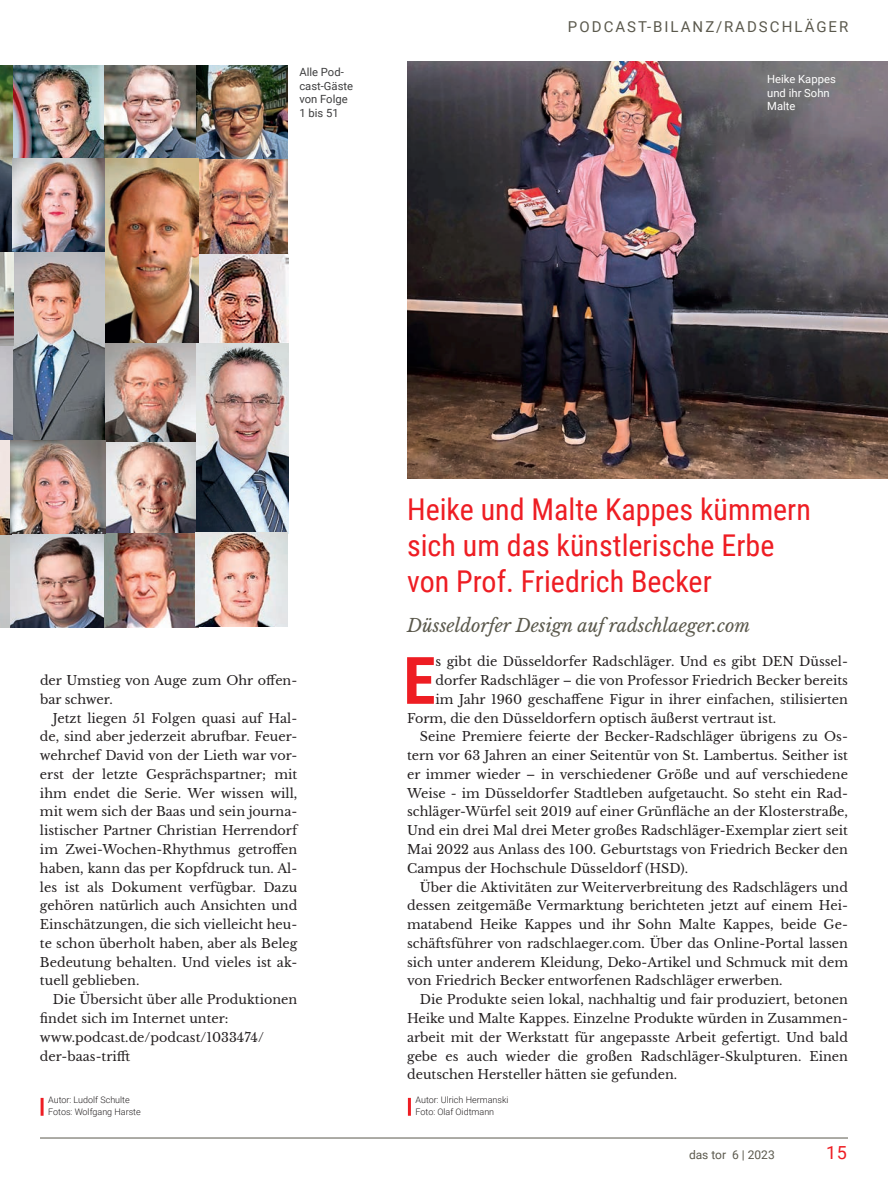
<style>
.page{position:relative;width:888px;height:1186px;background:#fff}
.page>*{position:absolute;margin:0;border:0;box-sizing:border-box;transform-origin:0 0}
.Fließtext_Initial{font:700 65.55px "Roboto Condensed";color:#ee1d23}
.Head_light{font:30px/36px "Roboto Condensed";color:#ee1d23}
.Vorspann{font:italic 18px "Libre Baskerville";color:#5b594d}
.t1{font:18px "Roboto";color:#ee1d23}
.t2{font:15px "Roboto";letter-spacing:.135em;color:#5b594d}
.Fließtext{font:12.75px/18.8px "Libre Baskerville";color:#231f20;text-align:justify}
.Fließtext_Initial-2{font:12.75px "Libre Baskerville";color:#231f20}
.t3{font:12px "Roboto";color:#5b594d}
.BU{font:11.25px/13.5px "Roboto";color:#3e3e3f}
.BU-2{font:11.25px/13.5px "Roboto";color:#fff}
.Autor{font:300 9px "Roboto";color:#231f20}
</style>
<div class="page">
<hr style="left:40px;top:1137px;width:808px;height:1px;background:#5b594d">
<hr style="left:41px;top:1097px;width:3px;height:18px;background:#ee1d23">
<hr style="left:408px;top:1097px;width:3px;height:18px;background:#ee1d23">
<img style="left:13px;top:65px;width:183px;height:93px">
<img style="left:196px;top:66px;width:92px;height:93px">
<img style="left:198px;top:252px;width:91px;height:374px">
<img style="left:0;top:534px;width:104px;height:94px">
<img style="left:98px;top:440px;width:101px;height:187px">
<img style="left:0;top:65px;width:13px;height:469px">
<img style="left:13px;top:158px;width:92px;height:94px">
<img style="left:198px;top:159px;width:90px;height:94px">
<img style="left:105px;top:159px;width:93px;height:282px">
<img style="left:11px;top:253px;width:94px;height:281px">
<img style="left:407px;top:61px;width:481px;height:417px">
<p class="BU" style="left:299px;top:65px;width:55px">Alle Pod&shy;cast-Gäste von Folge</p>
<p class="BU" style="left:299px;top:106px;width:41px">1 bis 51</p>
<p class="t2" style="left:568px;top:17px;width:282px">PODCAST-BILANZ/RADSCHLÄGER</p>
<p class="BU-2" style="left:767px;top:72px;width:70px">Heike Kappes und ihr Sohn<br>Malte</p>
<p class="Fließtext" style="left:40px;top:671px;width:259px">der Umstieg von Auge zum Ohr offen&shy;bar schwer.</p>
<p class="Fließtext" style="left:40px;top:708px;width:259px;text-indent:13px">Jetzt liegen 51 Folgen quasi auf Hal&shy;de, sind aber jederzeit abrufbar. Feuer&shy;wehrchef David von der Lieth war vor&shy;erst der letzte Gesprächspartner; mit ihm endet die Serie. Wer wissen will, mit wem sich der Baas und sein journa&shy;listischer Partner Christian Herrendorf im Zwei-Wochen-Rhythmus getroffen haben, kann das per Kopfdruck tun. Al&shy;les ist als Dokument verfügbar. Dazu gehören natürlich auch Ansichten und Einschätzungen, die sich vielleicht heu&shy;te schon überholt haben, aber als Beleg Bedeutung behalten. Und vieles ist ak&shy;tuell geblieben.</p>
<p class="Fließtext" style="left:40px;top:990px;width:259px;text-indent:13px">Die Übersicht über alle Produktionen findet sich im Internet unter:</p>
<p class="Fließtext" style="left:40px;top:1027px;width:225px">www.podcast.de/podcast/1033474/ der-baas-trifft</p>
<p class="Autor" style="left:48px;top:1094px;width:83px">Autor: Ludolf Schulte</p>
<p class="Autor" style="left:48px;top:1106px;width:94px">Fotos: Wolfgang Harste</p>
<p class="Head_light" style="left:407px;top:490px;width:405px">Heike und Malte Kappes kümmern sich um das künstlerische Erbe von Prof. Friedrich Becker</p>
<p class="Vorspann" style="left:407px;top:614px;width:344px">Düsseldorfer Design auf radschlaeger.com</p>
<p class="Fließtext_Initial" style="left:403px;top:634px;width:34px">E</p>
<p class="Fließtext_Initial-2" style="left:435px;top:654px;width:414px">s gibt die Düsseldorfer Radschläger. Und es gibt DEN Düssel-</p>
<p class="Fließtext_Initial-2" style="left:435px;top:672px;width:414px">dorfer Radschläger – die von Professor Friedrich Becker bereits</p>
<p class="Fließtext_Initial-2" style="left:435px;top:691px;width:414px">im Jahr 1960 geschaffene Figur in ihrer einfachen, stilisierten</p>
<p class="Fließtext_Initial-2" style="left:407px;top:710px;width:371px">Form, die den Düsseldorfern optisch äußerst vertraut ist.</p>
<p class="Fließtext" style="left:407px;top:727px;width:442px;text-indent:13px">Seine Premiere feierte der Becker-Radschläger übrigens zu Os&shy;tern vor 63 Jahren an einer Seitentür von St. Lambertus. Seither ist er immer wieder – in verschiedener Größe und auf verschiedene Weise - im Düsseldorfer Stadtleben aufgetaucht. So steht ein Rad&shy;schläger-Würfel seit 2019 auf einer Grünfläche an der Klosterstraße, Und ein drei Mal drei Meter großes Radschläger-Exemplar ziert seit Mai 2022 aus Anlass des 100. Geburtstags von Friedrich Becker den Campus der Hochschule Düsseldorf (HSD).</p>
<p class="Fließtext" style="left:407px;top:877px;width:442px;text-indent:13px">Über die Aktivitäten zur Weiterverbreitung des Radschlägers und dessen zeitgemäße Vermarktung berichteten jetzt auf einem Hei&shy;matabend Heike Kappes und ihr Sohn Malte Kappes, beide Ge&shy;schäftsführer von radschlaeger.com. Über das Online-Portal lassen sich unter anderem Kleidung, Deko-Artikel und Schmuck mit dem von Friedrich Becker entworfenen Radschläger erwerben.</p>
<p class="Fließtext" style="left:407px;top:990px;width:442px;text-indent:13px">Die Produkte seien lokal, nachhaltig und fair produziert, betonen Heike und Malte Kappes. Einzelne Produkte würden in Zusammen&shy;arbeit mit der Werkstatt für angepasste Arbeit gefertigt. Und bald gebe es auch wieder die großen Radschläger-Skulpturen. Einen deutschen Hersteller hätten sie gefunden.</p>
<p class="Autor" style="left:415px;top:1094px;width:94px">Autor: Ulrich Hermanski</p>
<p class="Autor" style="left:415px;top:1106px;width:80px">Foto: Olaf Oidtmann</p>
<p class="t3" style="left:689px;top:1146px;width:87px">das tor 6 | 2023</p>
<h3 class="t1" style="left:826px;top:1140px;width:22px">15</h3>
</div>
